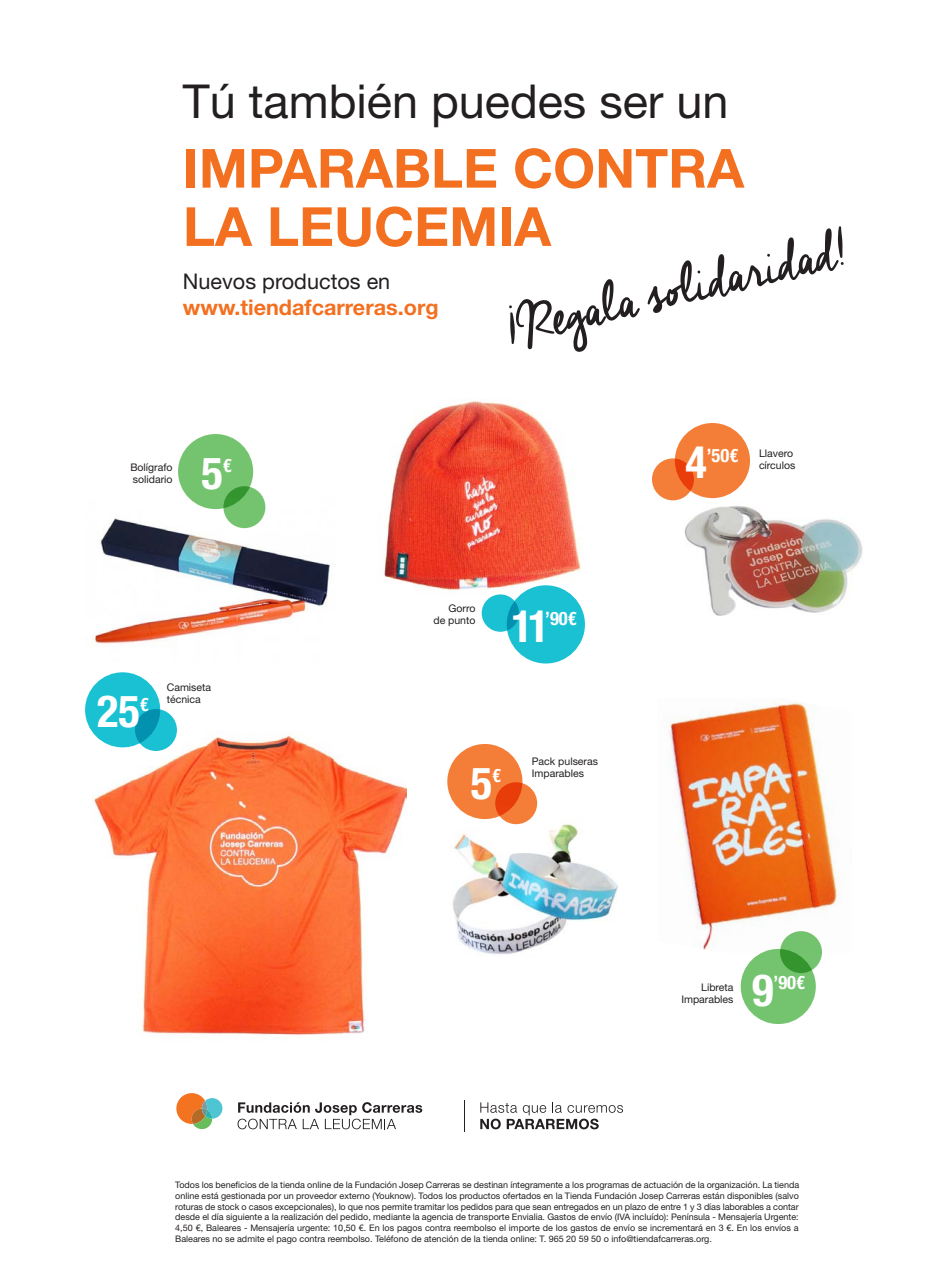
<style>
.page{position:relative;width:936px;height:1276px;background:#fff}
.page>*{position:absolute;margin:0;border:0;box-sizing:border-box;transform-origin:0 0}
.t1{font:67.5px "Cheddar Jack";color:#231f20}
.t2{font:700 54px "Helvetica Neue LT";color:#f37021}
.t3{font:46.8px "Helvetica Neue LT";color:#231f20}
.t4{font:700 condensed 44.4px "Helvetica Neue LT";color:#fff}
.t5{font:700 21.6px "Helvetica Neue LT";color:#f37021}
.t6{font:21.6px "Helvetica Neue LT";color:#231f20}
.t7{font:700 condensed 18.45px "Helvetica Neue LT";color:#fff}
.t8{font:10.5px/12px "Helvetica Neue LT";color:#231f20}
.t9{font:9px/10.8px "Helvetica Neue LT";color:#231f20;text-align:justify}
</style>
<div class="page">
<img style="left:92px;top:499px;width:238px;height:145px">
<img style="left:664px;top:702px;width:178px;height:249px">
<img style="left:453px;top:806px;width:165px;height:149px">
<img style="left:681px;top:437px;width:182px;height:179px">
<img style="left:384px;top:401px;width:197px;height:202px">
<img style="left:92px;top:721px;width:314px;height:314px">
<svg style="left:176px;top:1093px;width:46px;height:36px"></svg>
<svg style="left:237px;top:1102px;width:185px;height:27px"></svg>
<svg style="left:480px;top:1102px;width:143px;height:27px"></svg>
<hr style="left:464px;top:1099px;width:1px;height:32px;background:#231f20">
<div style="left:178px;top:434px;width:75px;height:75px;background:#74c46f;border-radius:50%"></div>
<div style="left:447px;top:744px;width:75px;height:75px;background:#f47e37;border-radius:50%"></div>
<div style="left:740px;top:949px;width:75px;height:75px;background:#74c46f;border-radius:50%"></div>
<div style="left:674px;top:423px;width:76px;height:75px;background:#f47e37;border-radius:50%"></div>
<div style="left:85px;top:672px;width:75px;height:75px;background:#1ac1d3;border-radius:50%"></div>
<div style="left:506px;top:585px;width:79px;height:78px;background:#1ac1d3;border-radius:50%"></div>
<svg style="left:223px;top:486px;width:42px;height:42px"></svg>
<svg style="left:495px;top:782px;width:42px;height:42px"></svg>
<svg style="left:780px;top:931px;width:42px;height:42px"></svg>
<svg style="left:652px;top:458px;width:42px;height:42px"></svg>
<svg style="left:135px;top:709px;width:42px;height:42px"></svg>
<svg style="left:481px;top:594px;width:38px;height:38px"></svg>
<p class="t3" style="left:183px;top:73px;width:547px">Tú también puedes ser un</p>
<p class="t2" style="left:183px;top:135px;width:562px">IMPARABLE CONTRA</p>
<p class="t2" style="left:183px;top:193px;width:369px">LA LEUCEMIA</p>
<p class="t1" style="left:499px;top:290px;width:350px;rotate:-13deg">¡Regala solidaridad!</p>
<p class="t6" style="left:183px;top:268px;width:209px">Nuevos productos en</p>
<p class="t5" style="left:183px;top:293px;width:257px">www.tiendafcarreras.org</p>
<p class="t8" style="left:130px;top:461px;width:44px">Bolígrafo</p>
<p class="t8" style="left:133px;top:473px;width:41px">solidario</p>
<p class="t4" style="left:201px;top:446px;width:23px">5</p>
<p class="t7" style="left:223px;top:454px;width:10px">€</p>
<p class="t4" style="left:685px;top:435px;width:23px">4</p>
<p class="t7" style="left:706px;top:444px;width:33px">’50€</p>
<p class="t8" style="left:759px;top:447px;width:36px">Llavero</p>
<p class="t8" style="left:759px;top:459px;width:38px">círculos</p>
<p class="t8" style="left:448px;top:602px;width:28px">Gorro</p>
<p class="t8" style="left:433px;top:614px;width:44px">de punto</p>
<p class="t4" style="left:511px;top:599px;width:40px">11</p>
<p class="t7" style="left:545px;top:607px;width:33px">’90€</p>
<p class="t4" style="left:97px;top:684px;width:44px">25</p>
<p class="t7" style="left:140px;top:693px;width:10px">€</p>
<p class="t8" style="left:167px;top:681px;width:46px">Camiseta</p>
<p class="t8" style="left:167px;top:693px;width:36px">técnica</p>
<p class="t4" style="left:470px;top:756px;width:23px">5</p>
<p class="t7" style="left:492px;top:764px;width:10px">€</p>
<p class="t8" style="left:531px;top:755px;width:68px">Pack pulseras<br>Imparables</p>
<p class="t8" style="left:701px;top:981px;width:34px">Libreta</p>
<p class="t8" style="left:681px;top:993px;width:54px">Imparables</p>
<p class="t4" style="left:752px;top:963px;width:23px">9</p>
<p class="t7" style="left:773px;top:971px;width:33px">’90€</p>
<p class="t9" style="left:175px;top:1179px;width:625px">Todos los beneficios de la tienda online de la Fundación Josep Carreras se destinan íntegramente a los programas de actuación de la organización. La tienda online está gestionada por un proveedor externo (Youknow). Todos los productos ofertados en la Tienda Fundación Josep Carreras están disponibles (salvo roturas de stock o casos excepcionales), lo que nos permite tramitar los pedidos para que sean entregados en un plazo de entre 1 y 3 días laborables a contar desde el día siguiente a la realización del pedido, mediante la agencia de transporte Envialia. Gastos de envío (IVA incluído): Península - Mensajería Urgente:<br>4,50 €, Baleares - Mensajería urgente: 10,50 €. En los pagos contra reembolso el importe de los gastos de envío se incrementará en 3 €. En los envíos a Baleares no se admite el pago contra reembolso. Teléfono de atención de la tienda online: T. 965 20 59 50 o info@tiendafcarreras.org.</p>
</div>
